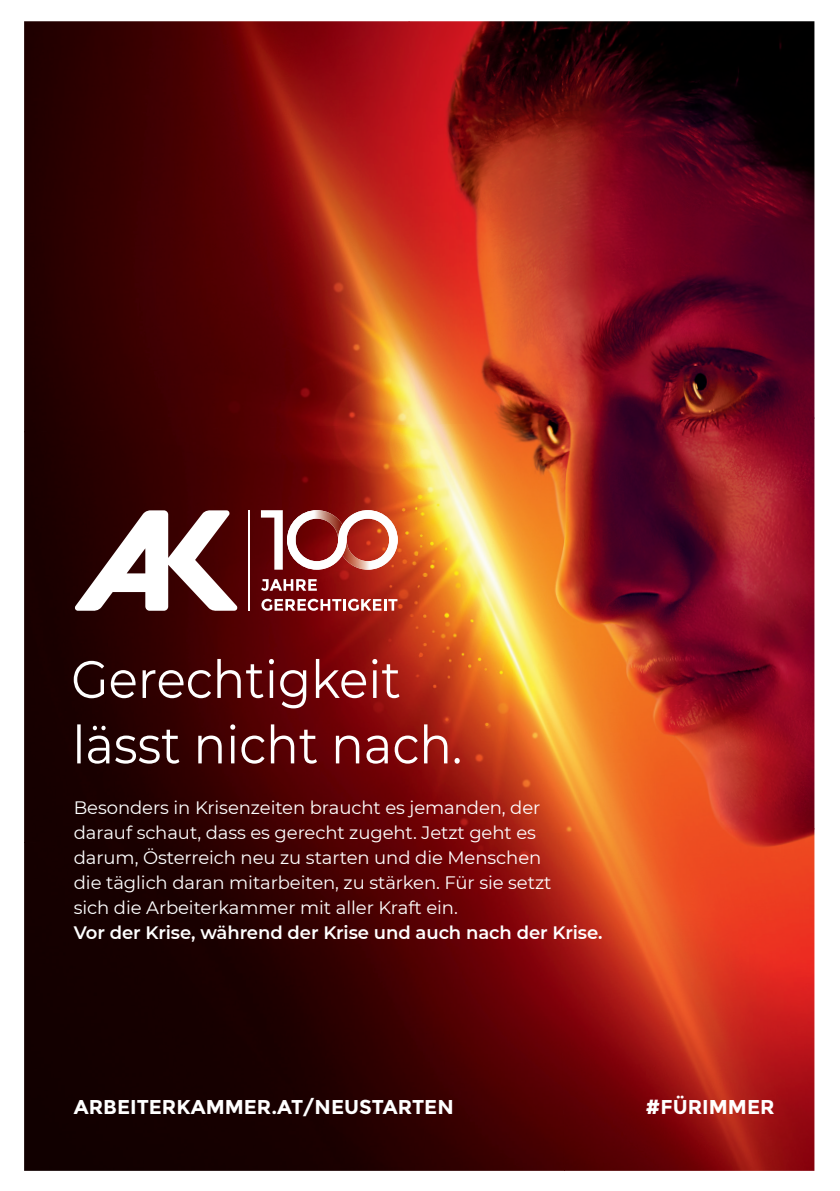
<style>
.page{position:relative;width:840px;height:1191px;background:#fff}
.page>*{position:absolute;margin:0;border:0;box-sizing:border-box;transform-origin:0 0}
.t1{font:700 20px "Montserrat";color:#fff}
.t2{font:18px/25px "Montserrat";letter-spacing:-.005em;color:#fff}
.t3{font:600 18px "Montserrat";letter-spacing:-.005em;color:#fff}
</style>
<div class="page">
<img style="left:24px;top:21px;width:384px;height:403px">
<img style="left:408px;top:21px;width:406px;height:403px">
<img style="left:24px;top:424px;width:391px;height:409px">
<img style="left:415px;top:417px;width:399px;height:416px">
<img style="left:24px;top:833px;width:534px;height:337px">
<img style="left:558px;top:828px;width:256px;height:342px">
<svg style="left:77px;top:724px;width:382px;height:39px;background:#783536"></svg>
<svg style="left:74px;top:659px;width:325px;height:49px;background:#713132"></svg>
<svg style="left:74px;top:510px;width:164px;height:101px"></svg>
<svg style="left:261px;top:579px;width:55px;height:12px"></svg>
<svg style="left:261px;top:599px;width:136px;height:12px"></svg>
<hr style="left:248px;top:510px;width:2px;height:101px;background:#fff">
<svg style="left:261px;top:510px;width:26px;height:59px"></svg>
<img style="left:287px;top:510px;width:110px;height:59px">
<img style="left:287px;top:524px;width:110px;height:31px">
<p class="t2" style="left:74px;top:794px;width:479px">Besonders in Krisenzeiten braucht es jemanden, der darauf schaut, dass es gerecht zugeht. Jetzt geht es darum, Österreich neu zu starten und die Menschen die täglich daran mitarbeiten, zu stärken. Für sie setzt sich die Arbeiterkammer mit aller Kraft ein.</p>
<p class="t3" style="left:74px;top:919px;width:530px">Vor der Krise, während der Krise und auch nach der Krise.</p>
<p class="t1" style="left:74px;top:1094px;width:381px">ARBEITERKAMMER.AT/NEUSTARTEN</p>
<p class="t1" style="left:645px;top:1094px;width:131px">#FÜRIMMER</p>
</div>
